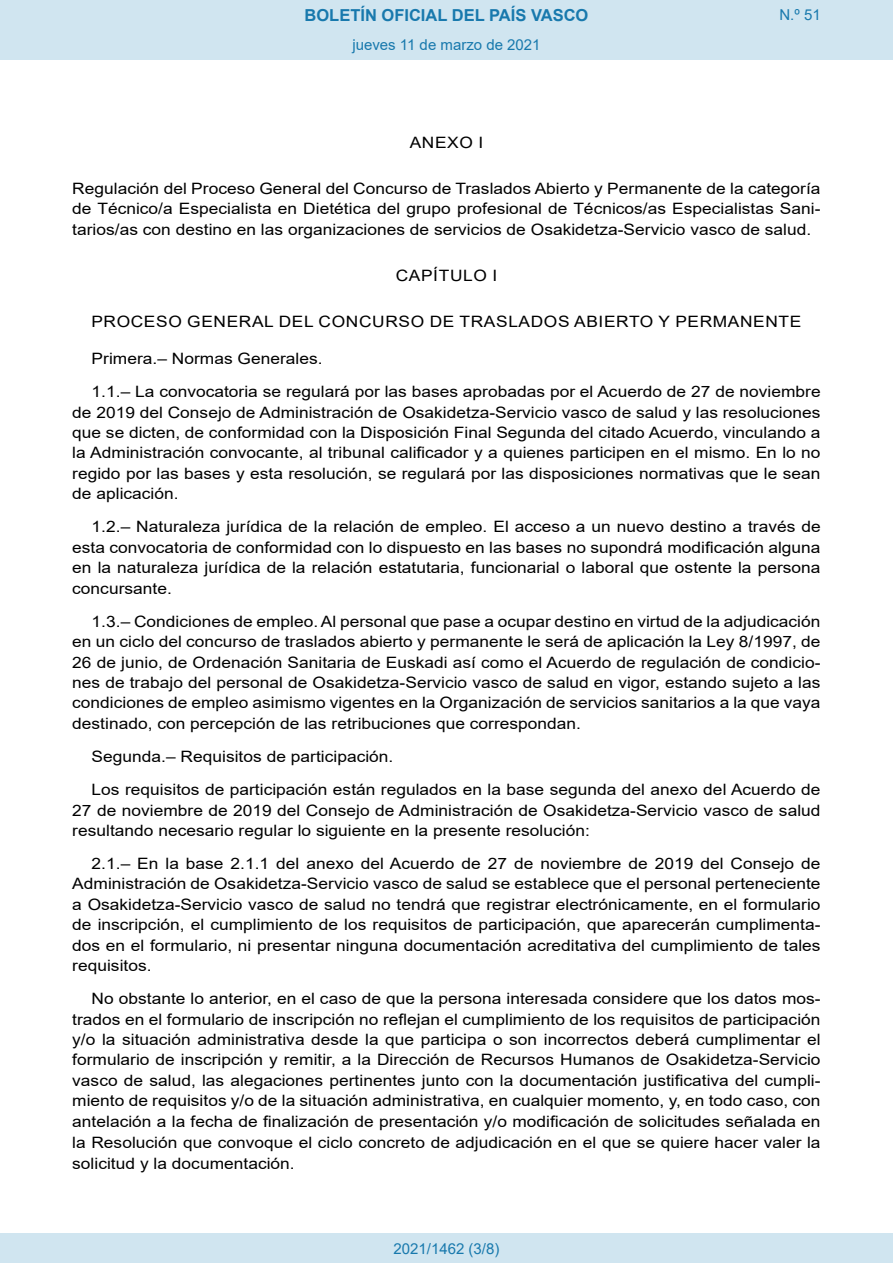
<style>
.page{position:relative;width:893px;height:1263px;background:#fff}
.page>*{position:absolute;margin:0;border:0;box-sizing:border-box;transform-origin:0 0}
.t1{font:700 16.5px "Arial";color:#1879ad}
.BOPVDetalle{font:15.6px/20.4px "Arial";color:#000;text-align:justify;scale:1.11 1}
.BOPVDisposicionTitul{font:15.6px/20.4px "Arial";color:#000;text-align:justify;scale:1.11 1}
.BOPVClave{font:15.6px "Arial";letter-spacing:.035em;color:#000;scale:1.11 1}
.Paginacion_Centro{font:15px "Arial";color:#1879ad}
</style>
<div class="page">
<div style="left:0;top:0;width:893px;height:60px;background:#d0e5f0"></div>
<div style="left:0;top:1233px;width:893px;height:30px;background:#d0e5f0"></div>
<p class="t1" style="left:305px;top:3px;width:285px">BOLETÍN OFICIAL DEL PAÍS VASCO</p>
<p class="Paginacion_Centro" style="left:352px;top:35px;width:190px">jueves 11 de marzo de 2021</p>
<p class="Paginacion_Centro" style="left:779px;top:5px;width:43px">N.º 51</p>
<p class="BOPVClave" style="left:410px;top:132px;width:68px">ANEXO I</p>
<p class="BOPVDisposicionTitul" style="left:72px;top:178px;width:676px">Regulación del Proceso General del Concurso de Traslados Abierto y Permanente de la categoría de Técnico/a Especialista en Dietética del grupo profesional de Técnicos/as Especialistas Sani&shy;tarios/as con destino en las organizaciones de servicios de Osakidetza-Servicio vasco de salud.</p>
<p class="BOPVClave" style="left:396px;top:264px;width:93px">CAPÍTULO I</p>
<p class="BOPVClave" style="left:91px;top:310px;width:641px">PROCESO GENERAL DEL CONCURSO DE TRASLADOS ABIERTO Y PERMANENTE</p>
<p class="BOPVDetalle" style="left:92px;top:348px;width:210px">Primera.– Normas Generales.</p>
<p class="BOPVDetalle" style="left:72px;top:381px;width:676px;text-indent:19px">1.1.– La convocatoria se regulará por las bases aprobadas por el Acuerdo de 27 de noviembre de 2019 del Consejo de Administración de Osakidetza-Servicio vasco de salud y las resoluciones que se dicten, de conformidad con la Disposición Final Segunda del citado Acuerdo, vinculando a la Administración convocante, al tribunal calificador y a quienes participen en el mismo. En lo no regido por las bases y esta resolución, se regulará por las disposiciones normativas que le sean de aplicación.</p>
<p class="BOPVDetalle" style="left:72px;top:517px;width:676px;text-indent:19px">1.2.– Naturaleza jurídica de la relación de empleo. El acceso a un nuevo destino a través de esta convocatoria de conformidad con lo dispuesto en las bases no supondrá modificación alguna en la naturaleza jurídica de la relación estatutaria, funcionarial o laboral que ostente la persona concursante.</p>
<p class="BOPVDetalle" style="left:72px;top:611px;width:676px;text-indent:19px">1.3.– Condiciones de empleo. Al personal que pase a ocupar destino en virtud de la adjudicación en un ciclo del concurso de traslados abierto y permanente le será de aplicación la Ley 8/1997, de 26 de junio, de Ordenación Sanitaria de Euskadi así como el Acuerdo de regulación de condicio&shy;nes de trabajo del personal de Osakidetza-Servicio vasco de salud en vigor, estando sujeto a las condiciones de empleo asimismo vigentes en la Organización de servicios sanitarios a la que vaya destinado, con percepción de las retribuciones que correspondan.</p>
<p class="BOPVDetalle" style="left:92px;top:746px;width:273px">Segunda.– Requisitos de participación.</p>
<p class="BOPVDetalle" style="left:72px;top:779px;width:676px;text-indent:19px">Los requisitos de participación están regulados en la base segunda del anexo del Acuerdo de 27 de noviembre de 2019 del Consejo de Administración de Osakidetza-Servicio vasco de salud resultando necesario regular lo siguiente en la presente resolución:</p>
<p class="BOPVDetalle" style="left:72px;top:853px;width:676px;text-indent:19px">2.1.– En la base 2.1.1 del anexo del Acuerdo de 27 de noviembre de 2019 del Consejo de Administración de Osakidetza-Servicio vasco de salud se establece que el personal perteneciente a Osakidetza-Servicio vasco de salud no tendrá que registrar electrónicamente, en el formulario de inscripción, el cumplimiento de los requisitos de participación, que aparecerán cumplimenta&shy;dos en el formulario, ni presentar ninguna documentación acreditativa del cumplimiento de tales requisitos.</p>
<p class="BOPVDetalle" style="left:72px;top:988px;width:676px;text-indent:19px">No obstante lo anterior, en el caso de que la persona interesada considere que los datos mos&shy;trados en el formulario de inscripción no reflejan el cumplimiento de los requisitos de participación y/o la situación administrativa desde la que participa o son incorrectos deberá cumplimentar el formulario de inscripción y remitir, a la Dirección de Recursos Humanos de Osakidetza-Servicio vasco de salud, las alegaciones pertinentes junto con la documentación justificativa del cumpli&shy;miento de requisitos y/o de la situación administrativa, en cualquier momento, y, en todo caso, con antelación a la fecha de finalización de presentación y/o modificación de solicitudes señalada en la Resolución que convoque el ciclo concreto de adjudicación en el que se quiere hacer valer la solicitud y la documentación.</p>
<p class="Paginacion_Centro" style="left:393px;top:1238px;width:107px">2021/1462 (3/8)</p>
</div>
